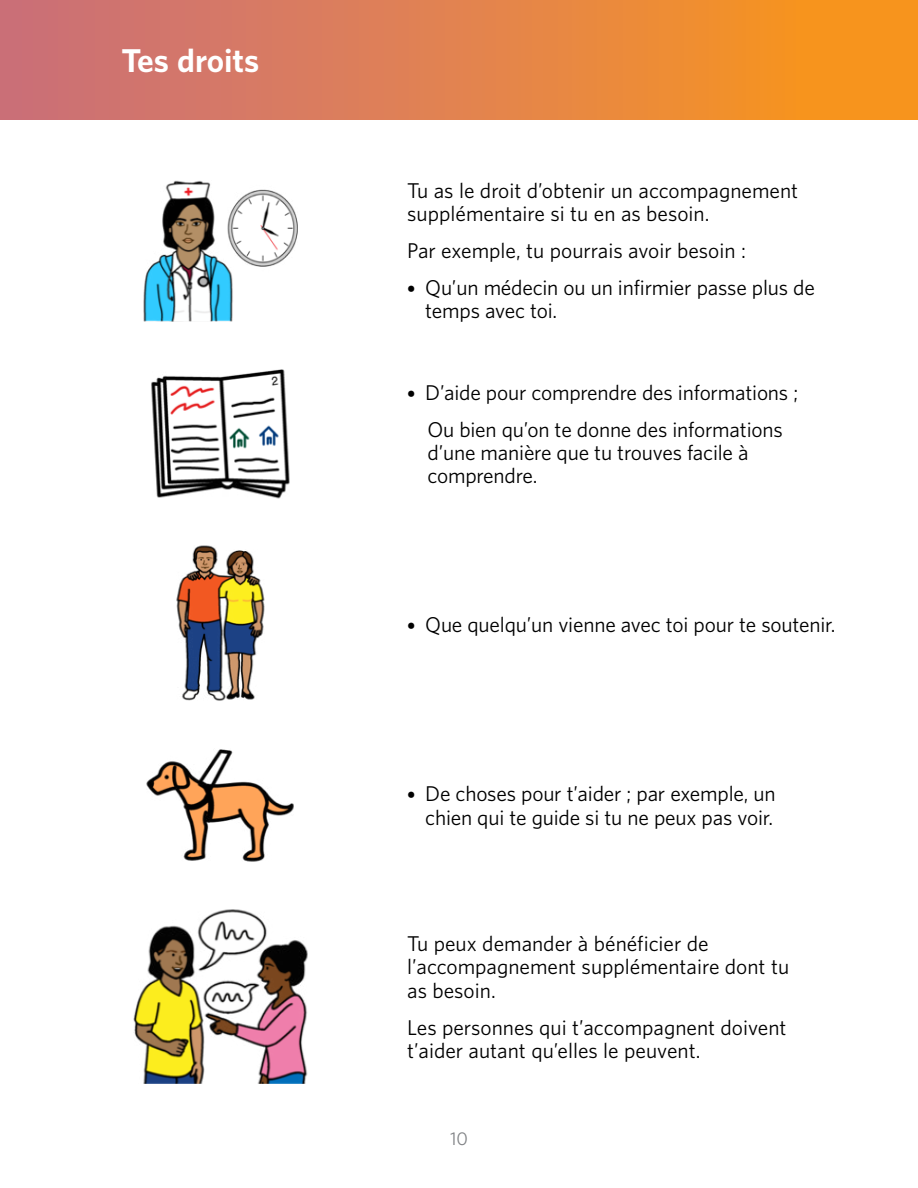
<style>
.page{position:relative;width:918px;height:1188px;background:#fff}
.page>*{position:absolute;margin:0;border:0;box-sizing:border-box;transform-origin:0 0}
.t1{font:700 30px "UNFPA";color:#fff}
.t2{font:19.5px/23.4px "UNFPA Text";letter-spacing:-.01em;color:#000}
.t3{font:16.5px "UNFPA Text";color:#808285}
.s1{font-family:"UNFPA";font-weight:700;font-size:16.5px}
</style>
<div class="page">
<img style="left:143px;top:181px;width:155px;height:141px">
<img style="left:151px;top:369px;width:139px;height:130px">
<img style="left:176px;top:546px;width:89px;height:155px">
<div style="left:0;top:0;width:918px;height:120px;background:linear-gradient(to right,#c96e7f,#fb9719)"></div>
<img style="left:147px;top:749px;width:147px;height:113px">
<img style="left:133px;top:909px;width:174px;height:175px">
<h1 class="t1" style="left:122px;top:41px;width:139px">Tes droits</h1>
<p class="t2" style="left:407px;top:178px;width:393px">Tu as le droit d’obtenir un accompagnement supplémentaire si tu en as besoin.</p>
<p class="t2" style="left:407px;top:238px;width:340px">Par exemple, tu pourrais avoir besoin :</p>
<p class="t2" style="left:425px;top:275px;width:391px;text-indent:-18px"><span class="s1">•</span> Qu’un médecin ou un infirmier passe plus de temps avec toi.</p>
<p class="t2" style="left:407px;top:373px;width:392px;line-height:36.9px;text-align:center"><span class="s1">•</span> D’aide pour comprendre des informations ;<br>Ou bien qu’on te donne des informations</p>
<p class="t2" style="left:427px;top:440px;width:323px">d’une manière que tu trouves facile à comprendre.</p>
<p class="t2" style="left:407px;top:612px;width:430px"><span class="s1">•</span> Que quelqu’un vienne avec toi pour te soutenir.</p>
<p class="t2" style="left:407px;top:782px;width:370px;text-align:right"><span class="s1">•</span> De choses pour t’aider ; par exemple, un chien qui te guide si tu ne peux pas voir.</p>
<p class="t2" style="left:407px;top:931px;width:384px">Tu peux demander à bénéficier de l’accompagnement supplémentaire dont tu as besoin.</p>
<p class="t2" style="left:407px;top:1015px;width:381px">Les personnes qui t’accompagnent doivent t’aider autant qu’elles le peuvent.</p>
<p class="t3" style="left:450px;top:1128px;width:19px">10</p>
</div>
